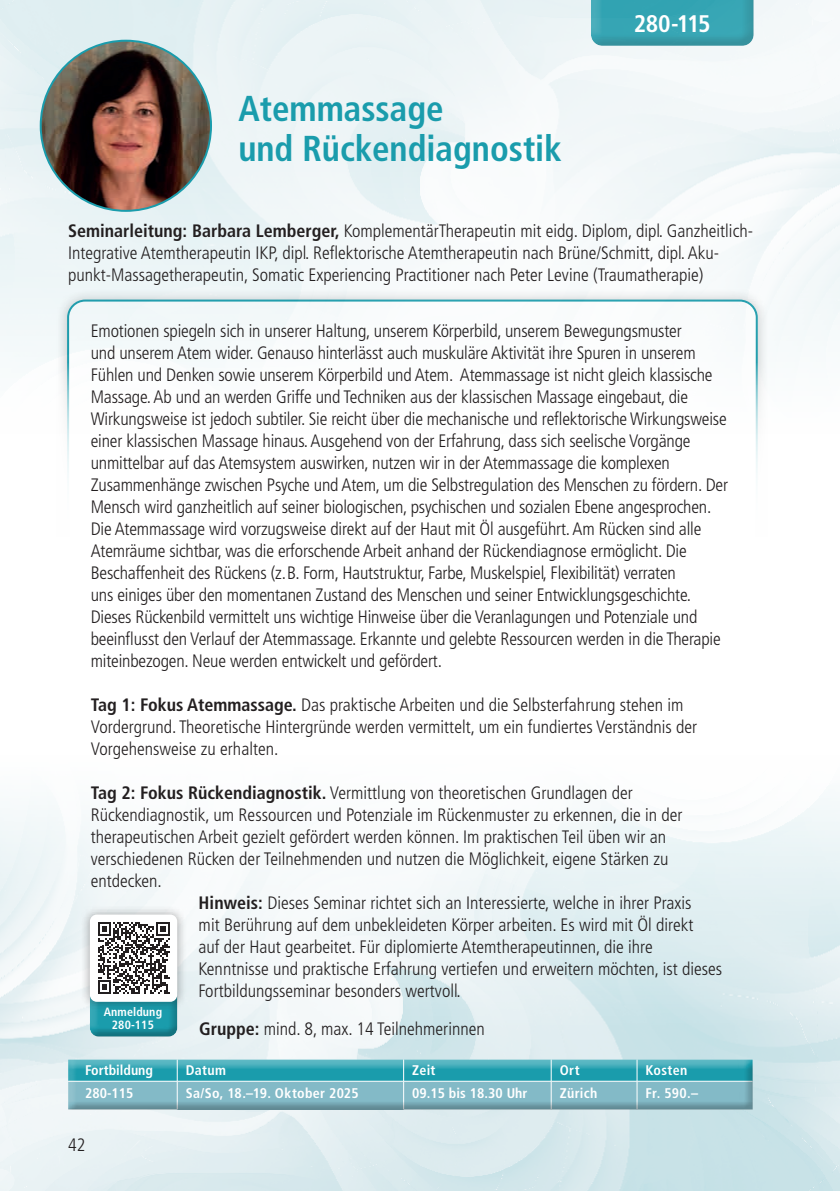
<style>
.page{position:relative;width:840px;height:1191px;background:#fff}
.page>*{position:absolute;margin:0;border:0;box-sizing:border-box;transform-origin:0 0}
.t1{font:700 condensed 36px/40px "Frutiger LT Pro";color:#1a9cac}
.t2{font:700 condensed 24px "Frutiger LT Pro";letter-spacing:-.04em;color:#fff}
.t3{font:300 condensed 18px/22px "Frutiger LT Pro";letter-spacing:-.01em;color:#231f20}
.t4{font:700 condensed 14px "Frutiger LT Pro";letter-spacing:.015em;color:#fff}
.t5{font:700 condensed 12px/13px "Frutiger LT Pro";letter-spacing:.01em;color:#fff;text-align:center}
.s1{font-weight:700}
</style>
<div class="page">
<img style="left:0;top:0;width:839px;height:437px">
<div style="left:65px;top:1049px;width:695px;height:58px;background:#fff;opacity:.4"></div>
<div style="left:65px;top:1053px;width:697px;height:64px;background:#231f20;opacity:.3"></div>
<div style="left:84px;top:990px;width:96px;height:49px;background:#231f20;opacity:.3"></div>
<div style="left:80px;top:905px;width:107px;height:106px;background:#231f20;opacity:.4"></div>
<div style="left:90px;top:914px;width:87px;height:87px;background:#fff;border-radius:7px"></div>
<svg style="left:90px;top:922px;width:87px;height:114px"></svg>
<img style="left:41px;top:41px;width:170px;height:170px;border-radius:85px">
<h1 class="t1" style="left:238px;top:89px;width:325px">Atemmassage<br>und Rückendiagnostik</h1>
<h2 class="t2" style="left:633px;top:9px;width:78px">280-115</h2>
<p class="t3" style="left:68px;top:220px;width:686px"><span class="s1">Seminarleitung: Barbara Lemberger,</span> KomplementärTherapeutin mit eidg. Diplom, dipl. Ganzheitlich-<br>Integrative Atemtherapeutin IKP, dipl. Reflektorische Atemtherapeutin nach Brüne/Schmitt, dipl. Aku&shy;punkt-Massagetherapeutin, Somatic Experiencing Practitioner nach Peter Levine (Traumatherapie)</p>
<p class="t3" style="left:91px;top:320px;width:638px">Emotionen spiegeln sich in unserer Haltung, unserem Körperbild, unserem Bewegungsmuster<br>und unserem Atem wider. Genauso hinterlässt auch muskuläre Aktivität ihre Spuren in unserem Fühlen und Denken sowie unserem Körperbild und Atem. Atemmassage ist nicht gleich klassische Massage. Ab und an werden Griffe und Techniken aus der klassischen Massage eingebaut, die Wirkungsweise ist jedoch subtiler. Sie reicht über die mechanische und reflektorische Wirkungsweise einer klassischen Massage hinaus. Ausgehend von der Erfahrung, dass sich seelische Vorgänge unmittelbar auf das Atemsystem auswirken, nutzen wir in der Atemmassage die komplexen Zusammenhänge zwischen Psyche und Atem, um die Selbstregulation des Menschen zu fördern. Der Mensch wird ganzheitlich auf seiner biologischen, psychischen und sozialen Ebene angesprochen.<br>Die Atemmassage wird vorzugsweise direkt auf der Haut mit Öl ausgeführt. Am Rücken sind alle Atemräume sichtbar, was die erforschende Arbeit anhand der Rückendiagnose ermöglicht. Die Beschaffenheit des Rückens (z.B. Form, Hautstruktur, Farbe, Muskelspiel, Flexibilität) verraten<br>uns einiges über den momentanen Zustand des Menschen und seiner Entwicklungsgeschichte.<br>Dieses Rückenbild vermittelt uns wichtige Hinweise über die Veranlagungen und Potenziale und beeinflusst den Verlauf der Atemmassage. Erkannte und gelebte Ressourcen werden in die Therapie miteinbezogen. Neue werden entwickelt und gefördert.</p>
<p class="t3" style="left:91px;top:694px;width:607px"><span class="s1">Tag 1: Fokus Atemmassage.</span> Das praktische Arbeiten und die Selbsterfahrung stehen im<br>Vordergrund. Theoretische Hintergründe werden vermittelt, um ein fundiertes Verständnis der<br>Vorgehensweise zu erhalten.</p>
<p class="t3" style="left:91px;top:782px;width:543px"><span class="s1">Tag 2: Fokus Rückendiagnostik.</span> Vermittlung von theoretischen Grundlagen der</p>
<p class="t3" style="left:91px;top:804px;width:592px">Rückendiagnostik, um Ressourcen und Potenziale im Rückenmuster zu erkennen, die in der</p>
<p class="t3" style="left:91px;top:826px;width:576px">therapeutischen Arbeit gezielt gefördert werden können. Im praktischen Teil üben wir an</p>
<p class="t3" style="left:91px;top:848px;width:578px">verschiedenen Rücken der Teilnehmenden und nutzen die Möglichkeit, eigene Stärken zu</p>
<p class="t3" style="left:91px;top:870px;width:72px">entdecken.</p>
<p class="t3" style="left:198px;top:892px;width:494px"><span class="s1">Hinweis:</span> Dieses Seminar richtet sich an Interessierte, welche in ihrer Praxis</p>
<p class="t3" style="left:198px;top:914px;width:496px">mit Berührung auf dem unbekleideten Körper arbeiten. Es wird mit Öl direkt</p>
<p class="t3" style="left:198px;top:936px;width:455px">auf der Haut gearbeitet. Für diplomierte Atemtherapeutinnen, die ihre</p>
<p class="t3" style="left:198px;top:958px;width:525px">Kenntnisse und praktische Erfahrung vertiefen und erweitern möchten, ist dieses</p>
<p class="t3" style="left:198px;top:980px;width:263px">Fortbildungsseminar besonders wertvoll.</p>
<p class="t5" style="left:104px;top:1005px;width:60px">Anmeldung<br>280-115</p>
<p class="t3" style="left:199px;top:1018px;width:287px"><span class="s1">Gruppe:</span> mind. 8, max. 14 Teilnehmerinnen</p>
<p class="t4" style="left:85px;top:1062px;width:69px">Fortbildung</p>
<p class="t4" style="left:186px;top:1062px;width:42px">Datum</p>
<p class="t4" style="left:412px;top:1062px;width:25px">Zeit</p>
<p class="t4" style="left:559px;top:1062px;width:21px">Ort</p>
<p class="t4" style="left:645px;top:1062px;width:43px">Kosten</p>
<p class="t4" style="left:85px;top:1084px;width:50px">280-115</p>
<p class="t4" style="left:186px;top:1084px;width:174px">Sa/So, 18.–19. Oktober 2025</p>
<p class="t4" style="left:412px;top:1084px;width:117px">09.15 bis 18.30 Uhr</p>
<p class="t4" style="left:559px;top:1084px;width:39px">Zürich</p>
<p class="t4" style="left:645px;top:1084px;width:54px">Fr. 590.–</p>
<p class="t3" style="left:68px;top:1133px;width:19px">42</p>
</div>
